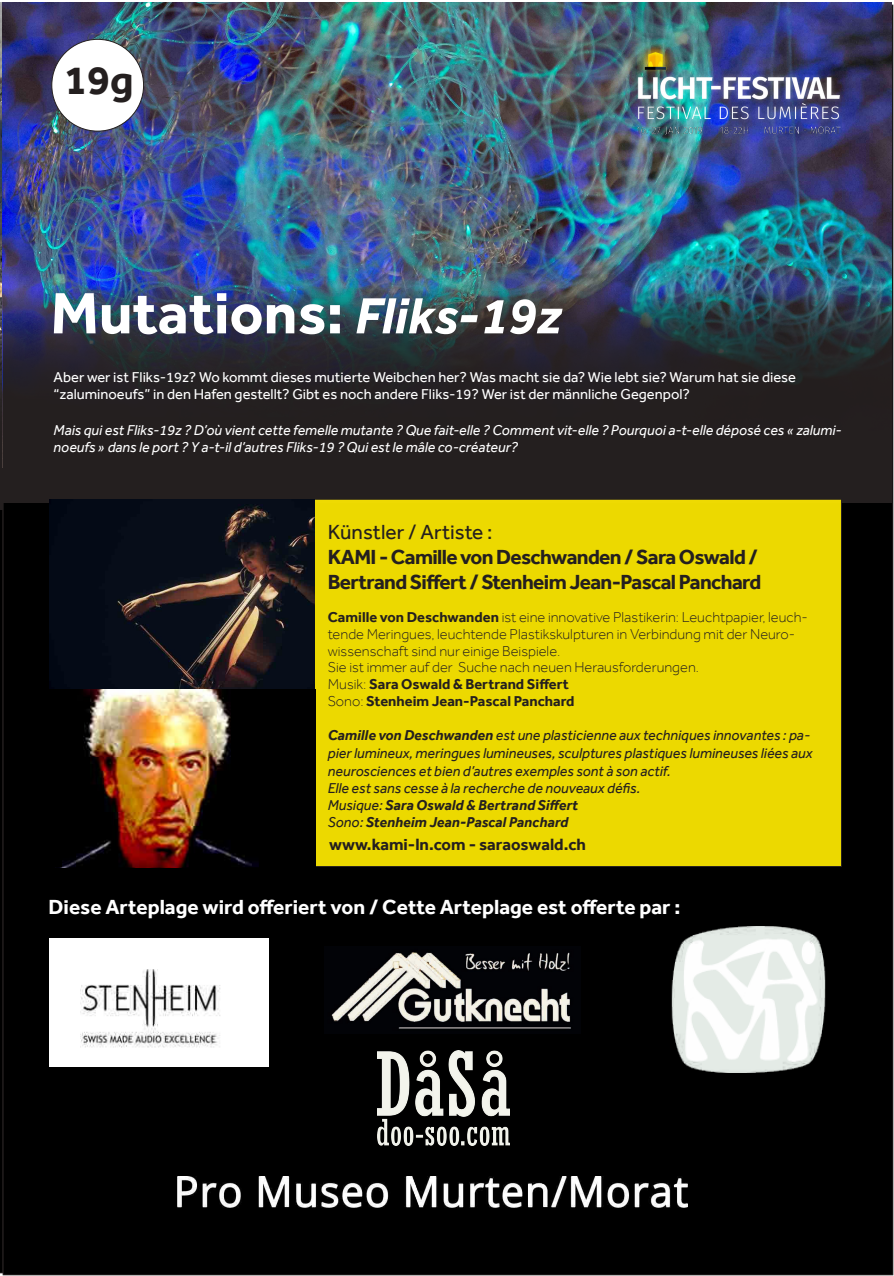
<style>
.page{position:relative;width:894px;height:1276px;background:#fff}
.page>*{position:absolute;margin:0;border:0;box-sizing:border-box;transform-origin:0 0}
.t1{font:700 60.2px "Effra";color:#fff}
.t2{font:700 42px "Effra";color:#241f1f}
.t3{font:700 21px/25.2px "Effra";letter-spacing:-.03em;color:#241f1f}
.t4{font:700 21px "Effra";color:#fff}
.t5{font:21px "Effra";color:#241f1f}
.t6{font:700 16.8px "Effra";color:#241f1f}
.t7{font:italic 14.7px/17.3px "Effra";color:#241f1f}
.t8{font:300 14.7px/16.8px "Effra";color:#241f1f}
.t9{font:14.7px/17.6px "Effra";color:#fff}
.t10{font:italic 14.7px/17.6px "Effra";color:#fff}
.s1{font-style:italic;font-size:52.5px}
.s2{font-weight:700}
</style>
<div class="page">
<svg style="left:0;top:3px;width:3px;height:1270px"></svg>
<div style="left:3px;top:5px;width:890px;height:1270px;background:#000"></div>
<img style="left:3px;top:3px;width:888px;height:285px">
<svg style="left:5px;top:290px;width:884px;height:211px;fill:#241f20"></svg>
<div style="left:49px;top:499px;width:792px;height:367px;background:#ecd900"></div>
<img style="left:638px;top:43px;width:202px;height:99px">
<img style="left:671px;top:926px;width:155px;height:147px">
<img style="left:377px;top:1050px;width:133px;height:95px">
<div style="left:52px;top:39px;width:92px;height:92px;background:#fff;border-radius:50%"></div>
<img style="left:50px;top:939px;width:219px;height:127px">
<img style="left:49px;top:499px;width:267px;height:369px">
<img style="left:331px;top:952px;width:240px;height:77px">
<img style="left:178px;top:1176px;width:509px;height:31px">
<h2 class="t2" style="left:64px;top:63px;width:71px">19g</h2>
<h1 class="t1" style="left:51px;top:288px;width:512px">Mutations: <span class="s1">Fliks-19z</span></h1>
<p class="t9" style="left:54px;top:368px;width:744px">Aber wer ist Fliks-19z? Wo kommt dieses mutierte Weibchen her? Was macht sie da? Wie lebt sie? Warum hat sie diese “zaluminoeufs” in den Hafen gestellt? Gibt es noch andere Fliks-19? Wer ist der männliche Gegenpol?</p>
<p class="t10" style="left:54px;top:421px;width:789px">Mais qui est Fliks-19z ? D’où vient cette femelle mutante ? Que fait-elle ? Comment vit-elle ? Pourquoi a-t-elle déposé ces « zalumi&shy;noeufs » dans le port ? Y a-t-il d’autres Fliks-19 ? Qui est le mâle co-créateur?</p>
<h3 class="t5" style="left:328px;top:520px;width:166px">Künstler / Artiste :</h3>
<h3 class="t3" style="left:328px;top:544px;width:435px">KAMI - Camille von Deschwanden / Sara Oswald /<br>Bertrand Siffert / Stenheim Jean-Pascal Panchard</h3>
<p class="t8" style="left:328px;top:609px;width:482px"><span class="s2">Camille von Deschwanden</span> ist eine innovative Plastikerin: Leuchtpapier, leuch&shy;tende Meringues, leuchtende Plastikskulpturen in Verbindung mit der Neuro&shy;wissenschaft sind nur einige Beispiele.<br>Sie ist immer auf der Suche nach neuen Herausforderungen.<br>Musik: <span class="s2">Sara Oswald &amp; Bertrand Siffert<br></span>Sono: <span class="s2">Stenheim Jean-Pascal Panchard</span></p>
<p class="t7" style="left:328px;top:727px;width:486px"><span class="s2">Camille von Deschwanden</span> est une plasticienne aux techniques innovantes : pa&shy;pier lumineux, meringues lumineuses, sculptures plastiques lumineuses liées aux neurosciences et bien d’autres exemples sont à son actif.<br>Elle est sans cesse à la recherche de nouveaux défis.<br>Musique: <span class="s2">Sara Oswald &amp; Bertrand Siffert<br></span>Sono: <span class="s2">Stenheim Jean-Pascal Panchard</span></p>
<p class="t6" style="left:329px;top:837px;width:258px">www.kami-ln.com - saraoswald.ch</p>
<h3 class="t4" style="left:49px;top:894px;width:633px">Diese Arteplage wird offeriert von / Cette Arteplage est offerte par :</h3>
</div>
